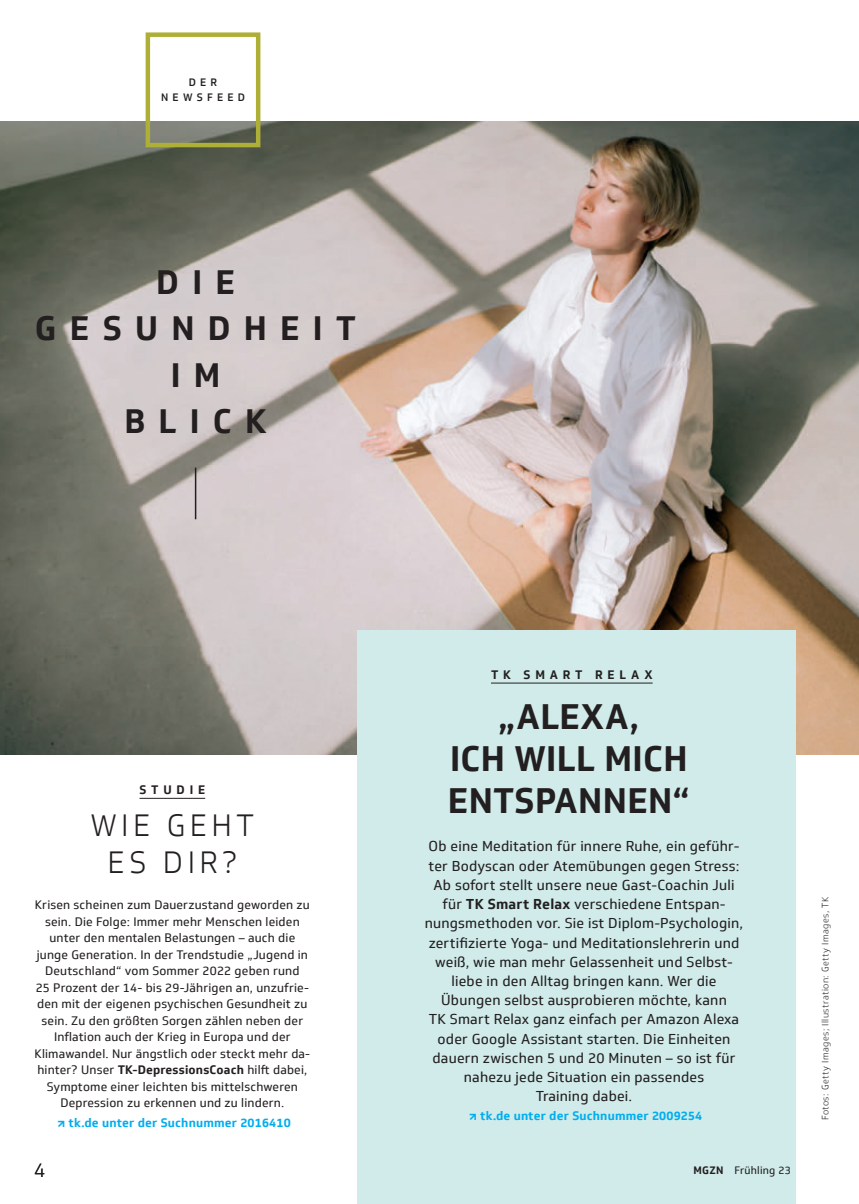
<style>
.page{position:relative;width:859px;height:1204px;background:#fff}
.page>*{position:absolute;margin:0;border:0;box-sizing:border-box;transform-origin:0 0}
.t1{font:700 34.5px/42px "Soleto TK Headline";letter-spacing:.01em;color:#231f20;text-align:center}
.t2{font:700 33px/46.5px "Soleto TK Headline";letter-spacing:.4em;color:#231f20;text-align:center}
.t3{font:300 30px/37.5px "Soleto TK Headline";letter-spacing:.15em;color:#231f20;text-align:center}
.t4{font:300 19.5px "Soleto TK";color:#231f20}
.t5{font:13.95px/19.2px "Soleto TK";letter-spacing:.015em;color:#231f20;text-align:center}
.t6{font:12px/16.5px "Soleto TK";letter-spacing:.015em;color:#231f20;text-align:center}
.t7{font:700 12px "Soleto TK";letter-spacing:.015em;color:#00aeef}
.t8{font:700 12px "Soleto TK";letter-spacing:.4em;color:#231f20}
.t9{font:10.5px "Soleto TK";letter-spacing:.02em;color:#231f20}
.t10{font:500 10.5px/15px "Soleto TK";letter-spacing:.4em;color:#231f20;text-align:center}
.t11{font:300 9px "Soleto TK";letter-spacing:.05em;color:#231f20}
.s1{font-weight:700}
</style>
<div class="page">
<img style="left:0;top:121px;width:859px;height:633px">
<div style="left:357px;top:630px;width:438px;height:573px;background:#d0ebea"></div>
<hr style="left:195px;top:467px;width:1px;height:52px;background:#231f20">
<hr style="left:140px;top:797px;width:65px;height:1px;background:#231f20">
<hr style="left:491px;top:682px;width:162px;height:1px;background:#231f20">
<svg style="left:143px;top:32px;width:120px;height:117px"></svg>
<h1 class="t10" style="left:161px;top:75px;width:85px">DER<br>NEWSFEED</h1>
<p class="t2" style="left:35px;top:259px;width:323px">DIE<br>GESUNDHEIT<br>I M<br>BLICK</p>
<p class="t8" style="left:140px;top:782px;width:67px">STUDIE</p>
<p class="t3" style="left:91px;top:806px;width:165px">WIE GEHT<br>ES DIR?</p>
<p class="t6" style="left:34px;top:896px;width:277px">Krisen scheinen zum Dauerzustand geworden zu sein. Die Folge: Immer mehr Menschen leiden unter den mentalen Belastungen – auch die junge Generation. In der Trendstudie „Jugend in Deutschland“ vom Sommer 2022 geben rund<br>25 Prozent der 14- bis 29-Jährigen an, unzufrie&shy;den mit der eigenen psychischen Gesundheit zu sein. Zu den größten Sorgen zählen neben der Inflation auch der Krieg in Europa und der Klimawandel. Nur ängstlich oder steckt mehr da&shy;hinter? Unser <span class="s1">TK-DepressionsCoach</span> hilft dabei, Symptome einer leichten bis mittelschweren Depression zu erkennen und zu lindern.</p>
<p class="t7" style="left:54px;top:1114px;width:238px">↗tk.de unter der Suchnummer 2016410</p>
<h3 class="t4" style="left:34px;top:1158px;width:13px">4</h3>
<p class="t8" style="left:491px;top:666px;width:163px">TK SMART RELAX</p>
<p class="t1" style="left:448px;top:695px;width:243px">„ALEXA,<br>ICH WILL MICH<br>ENTSPANNEN“</p>
<p class="t5" style="left:425px;top:837px;width:320px">Ob eine Meditation für innere Ruhe, ein geführ&shy;ter Bodyscan oder Atemübungen gegen Stress:<br>Ab sofort stellt unsere neue Gast-Coachin Juli für <span class="s1">TK Smart Relax</span> verschiedene Entspan&shy;nungsmethoden vor. Sie ist Diplom-Psychologin, zertifizierte Yoga- und Meditationslehrerin und weiß, wie man mehr Gelassenheit und Selbst&shy;liebe in den Alltag bringen kann. Wer die Übungen selbst ausprobieren möchte, kann<br>TK Smart Relax ganz einfach per Amazon Alexa oder Google Assistant starten. Die Einheiten dauern zwischen 5 und 20 Minuten – so ist für nahezu jede Situation ein passendes<br>Training dabei.</p>
<p class="t7" style="left:466px;top:1108px;width:238px">↗tk.de unter der Suchnummer 2009254</p>
<p class="t9" style="left:693px;top:1163px;width:99px"><span class="s1">MGZN</span> Frühling 23</p>
<p class="t11" style="left:820px;top:1120px;width:225px;rotate:-90deg">Fotos: Getty Images; Illustration: Getty Images, TK</p>
</div>
